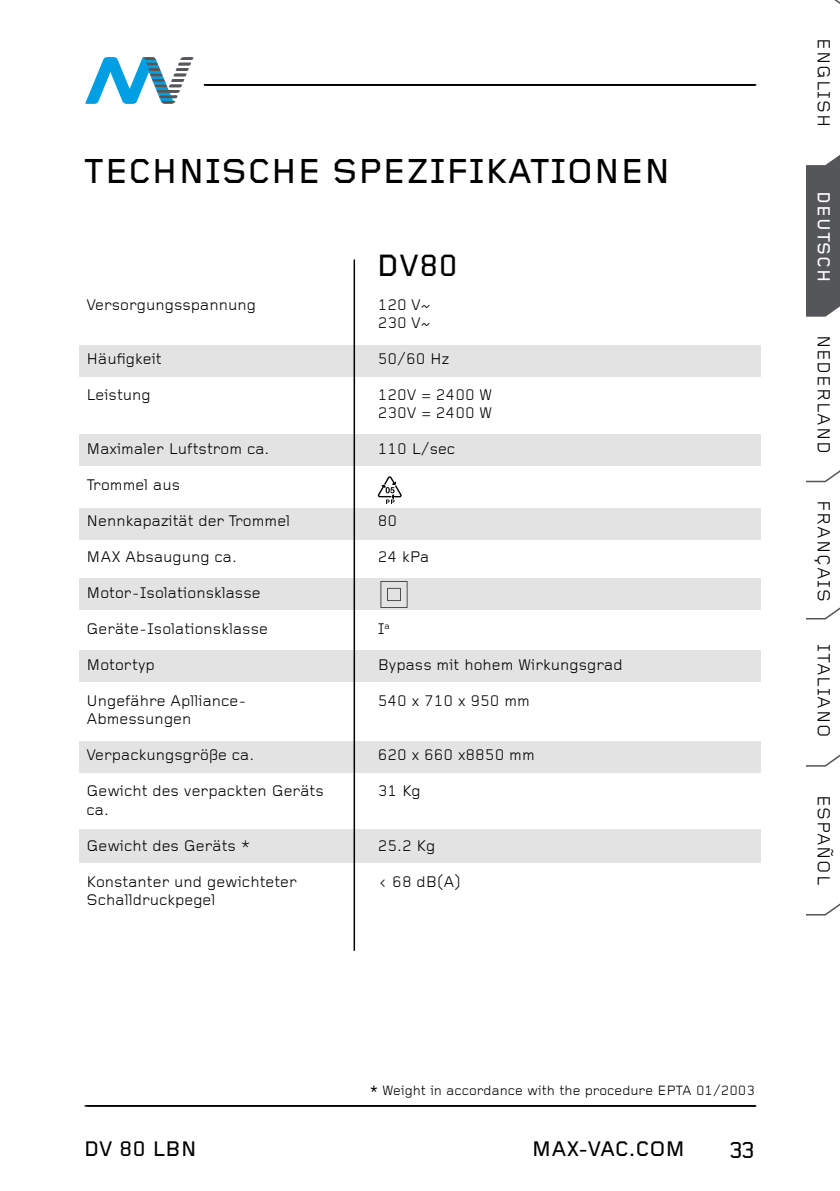
<style>
.page{position:relative;width:840px;height:1191px;background:#fff}
.page>*{position:absolute;margin:0;border:0;box-sizing:border-box;transform-origin:0 0}
.t1{font:500 36px "Foundry Gridnik";letter-spacing:.015em;color:#000}
.t2{font:500 32px "Foundry Gridnik";color:#000}
.t3{font:500 24px "Foundry Gridnik";color:#000}
.t4{font:500 22px "Foundry Gridnik";color:#000}
.t5{font:18.2px "Foundry Gridnik";letter-spacing:.055em;color:#000}
.t6{font:500 18.2px "Foundry Gridnik";letter-spacing:.055em;color:#fff}
.t7{font:16px/18px "Foundry Gridnik";color:#000}
.t8{font:14px "Foundry Gridnik";color:#000}
.s1{font-weight:500}
</style>
<div class="page">
<hr style="left:85px;top:1105px;width:669px;height:1px;background:#000">
<hr style="left:204px;top:84px;width:550px;height:2px;background:#000">
<svg style="left:806px;top:0;width:33px;height:916px"></svg>
<hr style="left:86px;top:1105px;width:669px;height:1px;background:#000">
<hr style="left:206px;top:84px;width:549px;height:2px;background:#000">
<svg style="left:85px;top:57px;width:108px;height:47px"></svg>
<div style="left:79px;top:345px;width:681px;height:32px;background:#e3e3e3"></div>
<div style="left:79px;top:435px;width:681px;height:31px;background:#e3e3e3"></div>
<div style="left:79px;top:508px;width:681px;height:32px;background:#e3e3e3"></div>
<div style="left:79px;top:578px;width:681px;height:31px;background:#e3e3e3"></div>
<div style="left:79px;top:650px;width:681px;height:31px;background:#e3e3e3"></div>
<div style="left:79px;top:741px;width:681px;height:31px;background:#e3e3e3"></div>
<div style="left:79px;top:829px;width:681px;height:34px;background:#e3e3e3"></div>
<hr style="left:353px;top:260px;width:2px;height:690px;background:#000">
<svg style="left:380px;top:581px;width:27px;height:27px"></svg>
<svg style="left:377px;top:476px;width:24px;height:28px"></svg>
<h1 class="t1" style="left:84px;top:151px;width:587px">TECHNISCHE SPEZIFIKATIONEN</h1>
<p class="t7" style="left:86px;top:297px;width:171px">Versorgungsspannung</p>
<p class="t7" style="left:86px;top:351px;width:77px">Häufigkeit</p>
<p class="t7" style="left:86px;top:387px;width:66px">Leistung</p>
<p class="t7" style="left:86px;top:441px;width:184px">Maximaler Luftstrom ca.</p>
<p class="t7" style="left:86px;top:477px;width:95px">Trommel aus</p>
<p class="t7" style="left:86px;top:513px;width:205px">Nennkapazität der Trommel</p>
<p class="t7" style="left:86px;top:549px;width:152px">MAX Absaugung ca.</p>
<p class="t7" style="left:86px;top:585px;width:175px">Motor-Isolationsklasse</p>
<p class="t7" style="left:86px;top:621px;width:183px">Geräte-Isolationsklasse</p>
<p class="t7" style="left:86px;top:657px;width:70px">Motortyp</p>
<p class="t7" style="left:86px;top:693px;width:161px">Ungefähre Aplliance-<br>Abmessungen</p>
<p class="t7" style="left:86px;top:747px;width:169px">Verpackungsgröße ca.</p>
<p class="t7" style="left:86px;top:783px;width:238px">Gewicht des verpackten Geräts ca.</p>
<p class="t7" style="left:86px;top:837px;width:165px">Gewicht des Geräts *</p>
<p class="t7" style="left:86px;top:873px;width:212px">Konstanter und gewichteter<br>Schalldruckpegel</p>
<h2 class="t2" style="left:376px;top:248px;width:83px">DV80</h2>
<p class="t7" style="left:377px;top:297px;width:54px">120 V~<br>230 V~</p>
<p class="t7" style="left:377px;top:351px;width:73px">50/60 Hz</p>
<p class="t7" style="left:377px;top:387px;width:116px">120V = 2400 W<br>230V = 2400 W</p>
<p class="t7" style="left:377px;top:441px;width:79px">110 L/sec</p>
<p class="t7" style="left:377px;top:513px;width:21px">80</p>
<p class="t7" style="left:377px;top:549px;width:53px">24 kPa</p>
<p class="t7" style="left:377px;top:621px;width:14px">I<sup>a</sup></p>
<p class="t7" style="left:377px;top:657px;width:246px">Bypass mit hohem Wirkungsgrad</p>
<p class="t7" style="left:377px;top:693px;width:154px">540 x 710 x 950 mm</p>
<p class="t7" style="left:377px;top:747px;width:158px">620 x 660 x8850 mm</p>
<p class="t7" style="left:377px;top:783px;width:44px">31 Kg</p>
<p class="t7" style="left:377px;top:837px;width:59px">25.2 Kg</p>
<p class="t7" style="left:377px;top:873px;width:84px">&lt; 68 dB(A)</p>
<p class="t5" style="left:833px;top:38px;width:90px;rotate:90deg">ENGLISH</p>
<p class="t6" style="left:833px;top:191px;width:92px;rotate:90deg">DEUTSCH</p>
<p class="t5" style="left:833px;top:334px;width:121px;rotate:90deg">NEDERLAND</p>
<p class="t5" style="left:833px;top:500px;width:103px;rotate:90deg">FRANÇAIS</p>
<p class="t5" style="left:833px;top:644px;width:95px;rotate:90deg">ITALIANO</p>
<p class="t5" style="left:833px;top:795px;width:91px;rotate:90deg">ESPAÑOL</p>
<p class="t8" style="left:370px;top:1082px;width:386px"><span class="s1">*</span> Weight in accordance with the procedure EPTA 01/2003</p>
<h3 class="t4" style="left:84px;top:1137px;width:114px">DV 80 LBN</h3>
<h3 class="t4" style="left:531px;top:1137px;width:155px">MAX-VAC.COM</h3>
<h3 class="t3" style="left:728px;top:1136px;width:28px">33</h3>
</div>
